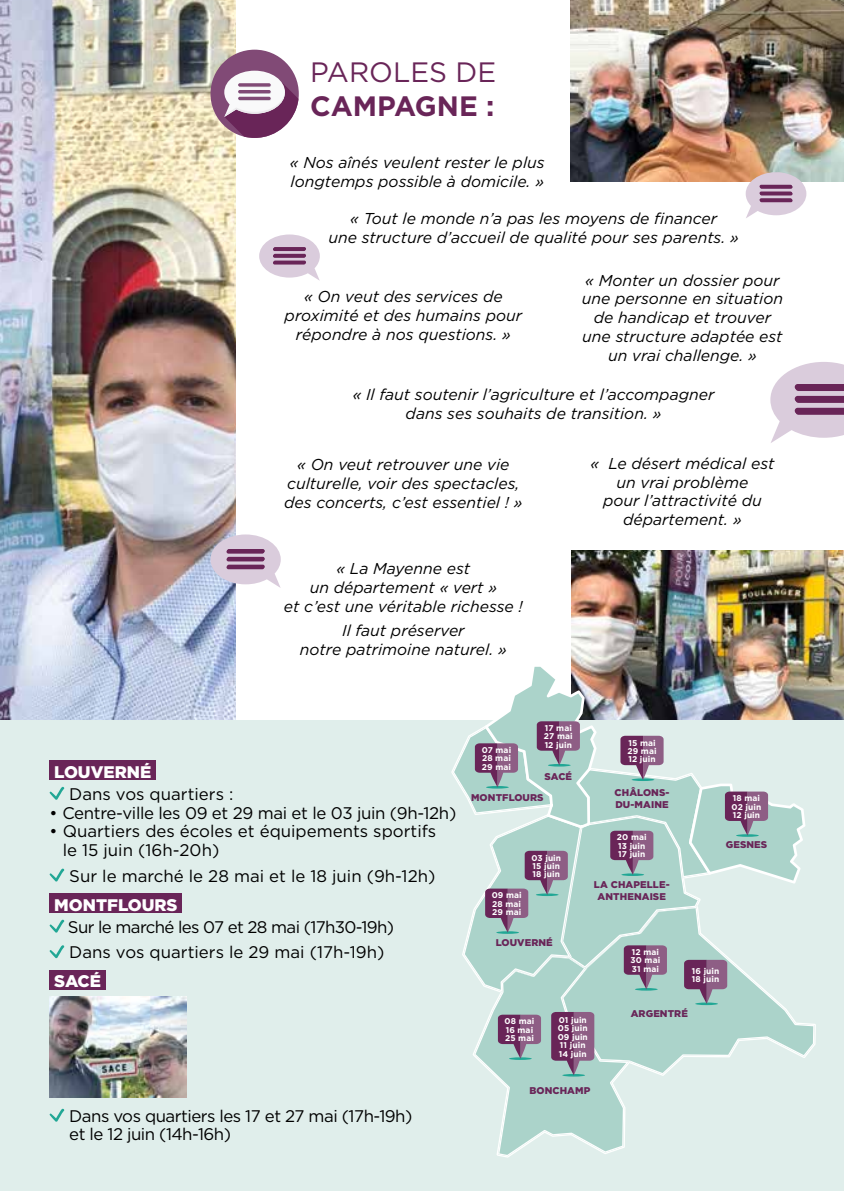
<style>
.page{position:relative;width:844px;height:1191px;background:#fff}
.page>*{position:absolute;margin:0;border:0;box-sizing:border-box;transform-origin:0 0}
.t1{font:28px "Gotham";color:#692558}
.t2{font:700 28px "Gotham";color:#692558}
.t3{font:16.8px/18.7px "Gotham";color:#000}
.t4{font:16.8px/25.6px "Gotham";letter-spacing:-.035em;color:#000}
.t5{font:16.8px/18.7px "Gotham";letter-spacing:-.03em;color:#000}
.t6{font:16.8px "Gotham";letter-spacing:-.02em;color:#000}
.t7{font:900 16.8px "Gotham";color:#fff}
.t8{font:italic 15.75px/18.9px "Gotham";color:#000;text-align:center}
.t9{font:900 9.8px/11.7px "Gotham";letter-spacing:.01em;color:#692558}
.t10{font:700 8.4px/8.4px "Gotham";letter-spacing:.01em;color:#fff}
</style>
<div class="page">
<img style="left:571px;top:550px;width:272px;height:171px">
<img style="left:0;top:0;width:235px;height:721px">
<div style="left:0;top:721px;width:843px;height:470px;background:#e0eeeb"></div>
<div style="left:50px;top:761px;width:106px;height:19px;background:#692558"></div>
<div style="left:50px;top:893px;width:132px;height:20px;background:#692558"></div>
<div style="left:50px;top:970px;width:56px;height:19px;background:#692558"></div>
<svg style="left:49px;top:786px;width:15px;height:14px"></svg>
<svg style="left:49px;top:868px;width:15px;height:13px"></svg>
<svg style="left:49px;top:919px;width:15px;height:14px"></svg>
<svg style="left:49px;top:945px;width:15px;height:13px"></svg>
<svg style="left:49px;top:1108px;width:15px;height:14px"></svg>
<img style="left:50px;top:996px;width:136px;height:102px">
<div style="left:210px;top:50px;width:89px;height:88px;background:#814a76;border-radius:50%"></div>
<svg style="left:224px;top:71px;width:74px;height:67px"></svg>
<img style="left:571px;top:0;width:272px;height:182px">
<svg style="left:745px;top:172px;width:61px;height:46px"></svg>
<svg style="left:759px;top:185px;width:33px;height:4px"></svg>
<hr style="left:759px;top:192px;width:33px;height:3px;background:#692558;border-radius:2px">
<hr style="left:759px;top:199px;width:33px;height:3px;background:#692558;border-radius:2px">
<hr style="left:759px;top:185px;width:32px;height:3px;background:#692558;border-radius:2px">
<svg style="left:759px;top:191px;width:32px;height:4px"></svg>
<svg style="left:759px;top:198px;width:32px;height:4px"></svg>
<svg style="left:259px;top:234px;width:61px;height:47px"></svg>
<hr style="left:273px;top:248px;width:32px;height:3px;background:#692558;border-radius:2px">
<svg style="left:273px;top:254px;width:32px;height:4px"></svg>
<hr style="left:273px;top:247px;width:33px;height:3px;background:#692558;border-radius:2px">
<hr style="left:273px;top:254px;width:33px;height:3px;background:#692558;border-radius:2px">
<svg style="left:273px;top:260px;width:33px;height:4px"></svg>
<svg style="left:770px;top:362px;width:73px;height:81px"></svg>
<svg style="left:210px;top:534px;width:71px;height:54px;background:#d6ccda"></svg>
<hr style="left:226px;top:550px;width:38px;height:3px;background:#692558;border-radius:2px">
<hr style="left:226px;top:565px;width:38px;height:4px;background:#692558;border-radius:2px">
<hr style="left:227px;top:549px;width:38px;height:4px;background:#692558;border-radius:2px">
<hr style="left:227px;top:557px;width:38px;height:4px;background:#692558;border-radius:2px">
<svg style="left:227px;top:564px;width:38px;height:4px"></svg>
<svg style="left:451px;top:664px;width:364px;height:493px"></svg>
<h1 class="t1" style="left:310px;top:57px;width:187px">PAROLES DE</h1>
<h1 class="t2" style="left:310px;top:90px;width:186px">CAMPAGNE :</h1>
<p class="t8" style="left:290px;top:153px;width:256px;text-align:left">« Nos aînés veulent rester le plus longtemps possible à domicile. »</p>
<p class="t8" style="left:328px;top:209px;width:412px">« Tout le monde n’a pas les moyens de financer<br>une structure d’accueil de qualité pour ses parents. »</p>
<p class="t8" style="left:284px;top:287px;width:239px">« On veut des services de proximité et des humains pour répondre à nos questions. »</p>
<p class="t8" style="left:581px;top:270px;width:203px">« Monter un dossier pour une personne en situation de handicap et trouver une structure adaptée est un vrai challenge. »</p>
<p class="t8" style="left:352px;top:385px;width:363px">« Il faut soutenir l’agriculture et l’accompagner dans ses souhaits de transition. »</p>
<p class="t8" style="left:284px;top:455px;width:240px">« On veut retrouver une vie culturelle, voir des spectacles, des concerts, c’est essentiel ! »</p>
<p class="t8" style="left:284px;top:559px;width:240px">« La Mayenne est<br>un département « vert »<br>et c’est une véritable richesse !</p>
<p class="t8" style="left:300px;top:621px;width:208px">Il faut préserver<br>notre patrimoine naturel. »</p>
<p class="t8" style="left:590px;top:453px;width:185px">« Le désert médical est un vrai problème<br>pour l’attractivité du département. »</p>
<p class="t7" style="left:54px;top:760px;width:98px">LOUVERNÉ</p>
<p class="t3" style="left:69px;top:784px;width:166px">Dans vos quartiers :</p>
<p class="t6" style="left:50px;top:803px;width:408px">• Centre-ville les 09 et 29 mai et le 03 juin (9h-12h)</p>
<p class="t3" style="left:63px;top:821px;width:375px;text-indent:-13px">• Quartiers des écoles et équipements sportifs le 15 juin (16h-20h)</p>
<p class="t3" style="left:69px;top:866px;width:367px">Sur le marché le 28 mai et le 18 juin (9h-12h)</p>
<p class="t7" style="left:54px;top:893px;width:125px">MONTFLOURS</p>
<p class="t4" style="left:68px;top:913px;width:327px">Sur le marché les 07 et 28 mai (17h30-19h)<br>Dans vos quartiers le 29 mai (17h-19h)</p>
<p class="t7" style="left:54px;top:969px;width:48px">SACÉ</p>
<p class="t10" style="left:481px;top:745px;width:31px;text-align:justify">07 mai 28 mai 29 mai</p>
<p class="t10" style="left:544px;top:723px;width:30px;text-align:justify">17 mai 27 mai 12 juin</p>
<p class="t9" style="left:544px;top:770px;width:29px">SACÉ</p>
<p class="t9" style="left:471px;top:791px;width:74px">MONTFLOURS</p>
<p class="t10" style="left:491px;top:891px;width:32px;text-align:justify">09 mai 28 mai 29 mai</p>
<p class="t10" style="left:531px;top:853px;width:31px">03 juin<br>15 juin<br>18 juin</p>
<p class="t9" style="left:495px;top:936px;width:59px">LOUVERNÉ</p>
<p class="t10" style="left:627px;top:738px;width:31px;text-align:justify">15 mai 29 mai 12 juin</p>
<p class="t9" style="left:614px;top:786px;width:56px">CHÂLONS-<br>DU-MAINE</p>
<p class="t10" style="left:616px;top:833px;width:31px">20 mai<br>13 juin<br>17 juin</p>
<p class="t9" style="left:594px;top:878px;width:77px;text-align:center">LA CHAPELLE-<br>ANTHENAISE</p>
<p class="t10" style="left:630px;top:947px;width:31px">12 mai<br>30 mai<br>31 mai</p>
<p class="t10" style="left:731px;top:794px;width:31px">18 mai<br>02 juin<br>12 juin</p>
<p class="t9" style="left:725px;top:839px;width:43px">GESNES</p>
<p class="t10" style="left:691px;top:966px;width:29px">16 juin<br>18 juin</p>
<p class="t5" style="left:69px;top:1106px;width:344px">Dans vos quartiers les 17 et 27 mai (17h-19h) et le 12 juin (14h-16h)</p>
<p class="t10" style="left:504px;top:1017px;width:31px">08 mai<br>16 mai<br>25 mai</p>
<p class="t10" style="left:557px;top:1015px;width:32px">01 juin<br>05 juin<br>09 juin<br>11 juin<br>14 juin</p>
<p class="t9" style="left:529px;top:1084px;width:62px">BONCHAMP</p>
<p class="t9" style="left:630px;top:1007px;width:59px">ARGENTRÉ</p>
</div>
